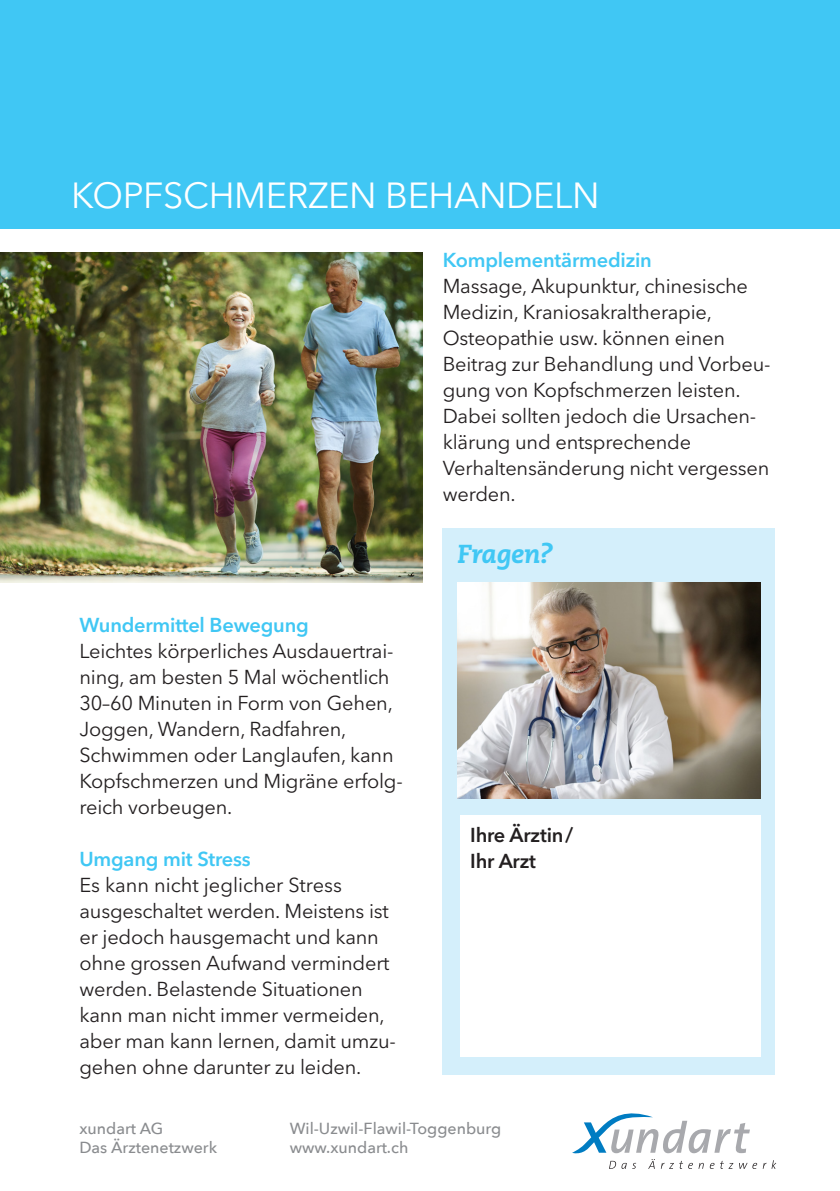
<style>
.page{position:relative;width:840px;height:1191px;background:#fff}
.page>*{position:absolute;margin:0;border:0;box-sizing:border-box;transform-origin:0 0}
.t1{font:36px "Avenir Next LT Pro";letter-spacing:-.01em;color:#fff}
.t2{font:italic 800 26px "Caecilia";color:#40c7f4}
.t3{font:20px/26px "Avenir Next LT Pro";letter-spacing:-.01em;color:#231f20}
.t4{font:600 20px/26px "Avenir Next LT Pro";letter-spacing:-.01em;color:#231f20}
.t5{font:500 16px "Avenir Next";color:#8a8c8f}
.s1{font-weight:600;color:#40c7f4}
</style>
<div class="page">
<div style="left:0;top:0;width:839px;height:229px;background:#40c7f4"></div>
<svg style="left:572px;top:1113px;width:184px;height:55px"></svg>
<svg style="left:763px;top:1160px;width:12px;height:8px"></svg>
<div style="left:442px;top:528px;width:332px;height:546px;background:#d4effb"></div>
<div style="left:460px;top:815px;width:300px;height:242px;background:#fff"></div>
<img style="left:0;top:252px;width:422px;height:330px">
<img style="left:457px;top:582px;width:302px;height:216px">
<p class="t1" style="left:71px;top:174px;width:529px">KOPFSCHMERZEN BEHANDELN</p>
<p class="t3" style="left:442px;top:247px;width:329px"><span class="s1">Komplementärmedizin<br></span>Massage, Akupunktur, chinesische<br>Medizin, Kraniosakraltherapie,<br>Osteopathie usw. können einen<br>Beitrag zur Behandlung und Vorbeu&shy;gung von Kopfschmerzen leisten.<br>Dabei sollten jedoch die Ursachen&shy;klärung und entsprechende<br>Verhaltensänderung nicht vergessen werden.</p>
<p class="t3" style="left:79px;top:612px;width:324px"><span class="s1">Wundermittel Bewegung<br></span>Leichtes körperliches Ausdauertrai&shy;ning, am besten 5 Mal wöchentlich<br>30–60 Minuten in Form von Gehen,<br>Joggen, Wandern, Radfahren,<br>Schwimmen oder Langlaufen, kann<br>Kopfschmerzen und Migräne erfolg&shy;reich vorbeugen.</p>
<p class="t3" style="left:79px;top:846px;width:318px"><span class="s1">Umgang mit Stress<br></span>Es kann nicht jeglicher Stress ausgeschaltet werden. Meistens ist er jedoch hausgemacht und kann ohne grossen Aufwand vermindert werden. Belastende Situationen kann man nicht immer vermeiden, aber man kann lernen, damit umzu&shy;gehen ohne darunter zu leiden.</p>
<p class="t2" style="left:457px;top:538px;width:97px">Fragen?</p>
<p class="t4" style="left:470px;top:821px;width:105px">Ihre Ärztin/<br>Ihr Arzt</p>
<p class="t5" style="left:79px;top:1114px;width:85px">xundart AG</p>
<p class="t5" style="left:289px;top:1114px;width:213px">Wil-Uzwil-Flawil-Toggenburg</p>
<p class="t5" style="left:79px;top:1133px;width:139px">Das Ärztenetzwerk</p>
<p class="t5" style="left:289px;top:1133px;width:120px">www.xundart.ch</p>
</div>
